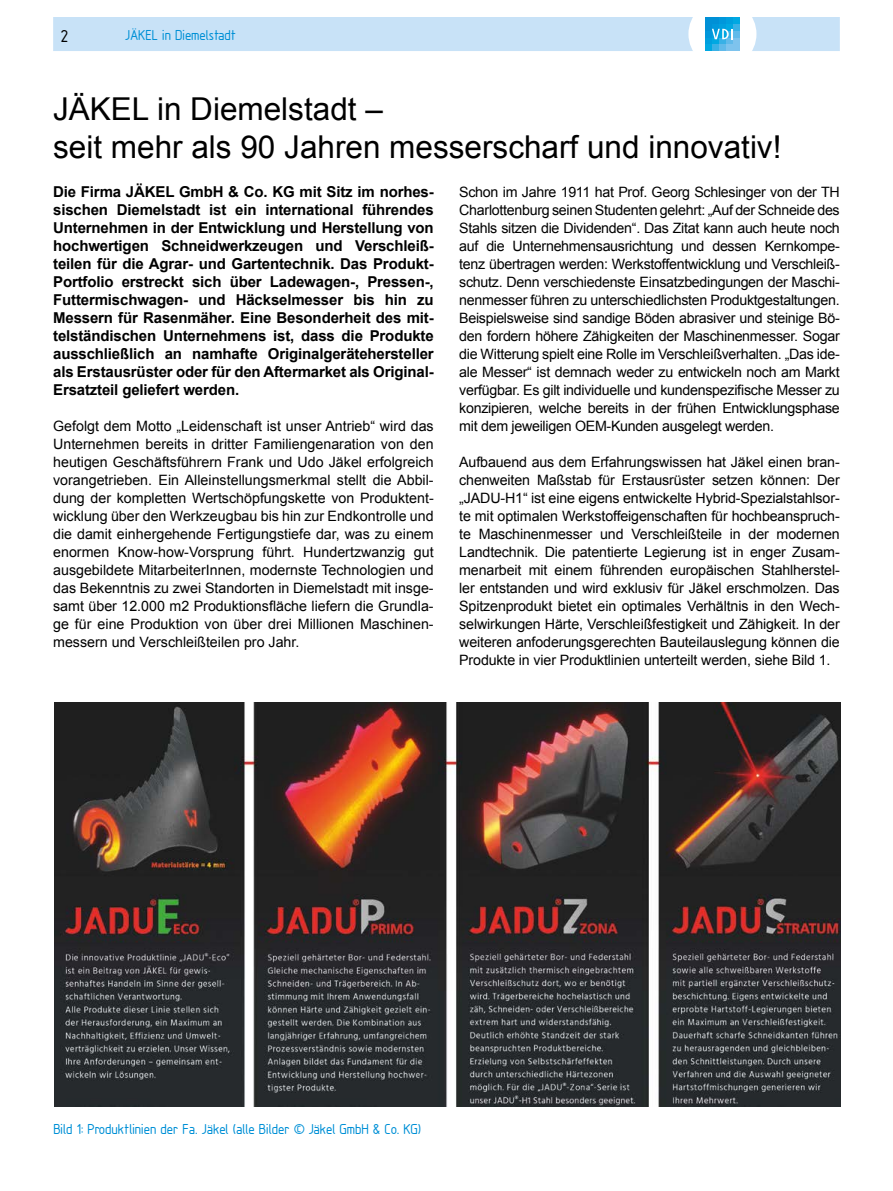
<style>
.page{position:relative;width:893px;height:1191px;background:#fff}
.page>*{position:absolute;margin:0;border:0;box-sizing:border-box;transform-origin:0 0}
.t1{font:31.5px/37.8px "Arial";color:#000}
.t2{font:18px "Isonorm";color:#000}
.t3{font:700 15px/18px "Arial";letter-spacing:-.01em;color:#000;text-align:justify}
.t4{font:15px "Isonorm";color:#0090d6}
.t5{font:14.25px/18px "Arial";letter-spacing:-.01em;color:#000;text-align:justify}
</style>
<div class="page">
<svg style="left:53px;top:17px;width:787px;height:34px;background:#c3e0f6"></svg>
<img style="left:54px;top:702px;width:787px;height:404px">
<p class="t2" style="left:62px;top:26px;width:9px">2</p>
<p class="t4" style="left:125px;top:27px;width:113px">JÄKEL in Diemelstadt</p>
<h1 class="t1" style="left:53px;top:90px;width:730px">JÄKEL in Diemelstadt –<br>seit mehr als 90 Jahren messerscharf und innovativ!</h1>
<p class="t3" style="left:53px;top:183px;width:382px">Die Firma JÄKEL GmbH &amp; Co. KG mit Sitz im norhes&shy;sischen Diemelstadt ist ein international führendes Unternehmen in der Entwicklung und Herstellung von hochwertigen Schneidwerkzeugen und Verschleiß&shy;teilen für die Agrar- und Gartentechnik. Das Produkt-Portfolio erstreckt sich über Ladewagen-, Pressen-, Futtermischwagen- und Häckselmesser bis hin zu Messern für Rasenmäher. Eine Besonderheit des mit&shy;telständischen Unternehmens ist, dass die Produkte ausschließlich an namhafte Originalgerätehersteller als Erstausrüster oder für den Aftermarket als Original-Ersatzteil geliefert werden.</p>
<p class="t5" style="left:53px;top:417px;width:382px">Gefolgt dem Motto „Leidenschaft ist unser Antrieb“ wird das Unternehmen bereits in dritter Familiengenaration von den heutigen Geschäftsführern Frank und Udo Jäkel erfolgreich vorangetrieben. Ein Alleinstellungsmerkmal stellt die Abbil&shy;dung der kompletten Wertschöpfungskette von Produktent&shy;wicklung über den Werkzeugbau bis hin zur Endkontrolle und die damit einhergehende Fertigungstiefe dar, was zu einem enormen Know-how-Vorsprung führt. Hundertzwanzig gut ausgebildete MitarbeiterInnen, modernste Technologien und das Bekenntnis zu zwei Standorten in Diemelstadt mit insge&shy;samt über 12.000 m2 Produktionsfläche liefern die Grundla&shy;ge für eine Produktion von über drei Millionen Maschinen&shy;messern und Verschleißteilen pro Jahr.</p>
<p class="t5" style="left:459px;top:183px;width:382px">Schon im Jahre 1911 hat Prof. Georg Schlesinger von der TH Charlottenburg seinen Studenten gelehrt: „Auf der Schneide des Stahls sitzen die Dividenden“. Das Zitat kann auch heute noch auf die Unternehmensausrichtung und dessen Kernkompe&shy;tenz übertragen werden: Werkstoffentwicklung und Verschleiß&shy;schutz. Denn verschiedenste Einsatzbedingungen der Maschi&shy;nenmesser führen zu unterschiedlichsten Produktgestaltungen.<br>Beispielsweise sind sandige Böden abrasiver und steinige Bö&shy;den fordern höhere Zähigkeiten der Maschinenmesser. Sogar die Witterung spielt eine Rolle im Verschleißverhalten. „Das ide&shy;ale Messer“ ist demnach weder zu entwickeln noch am Markt verfügbar. Es gilt individuelle und kundenspezifische Messer zu konzipieren, welche bereits in der frühen Entwicklungsphase mit dem jeweiligen OEM-Kunden ausgelegt werden.</p>
<p class="t5" style="left:459px;top:453px;width:382px">Aufbauend aus dem Erfahrungswissen hat Jäkel einen bran&shy;chenweiten Maßstab für Erstausrüster setzen können: Der „JADU-H1“ ist eine eigens entwickelte Hybrid-Spezialstahlsor&shy;te mit optimalen Werkstoffeigenschaften für hochbeanspruch&shy;te Maschinenmesser und Verschleißteile in der modernen Landtechnik. Die patentierte Legierung ist in enger Zusam&shy;menarbeit mit einem führenden europäischen Stahlherstel&shy;ler entstanden und wird exklusiv für Jäkel erschmolzen. Das Spitzenprodukt bietet ein optimales Verhältnis in den Wech&shy;selwirkungen Härte, Verschleißfestigkeit und Zähigkeit. In der weiteren anfoderungsgerechten Bauteilauslegung können die Produkte in vier Produktlinien unterteilt werden, siehe Bild 1.</p>
<p class="t4" style="left:54px;top:1120px;width:369px">Bild 1: Produktlinien der Fa. Jäkel (alle Bilder © Jäkel GmbH &amp; Co. KG)</p>
</div>
